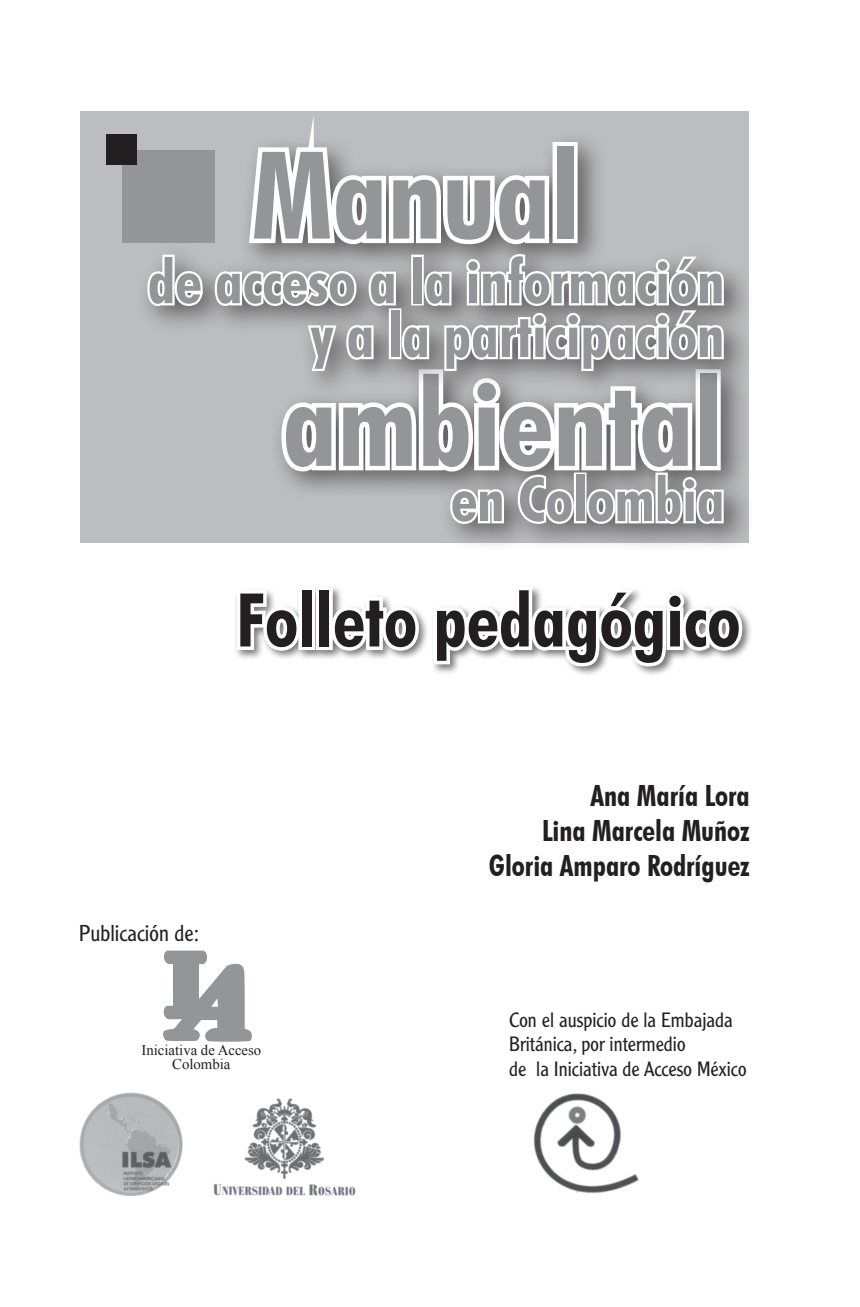
<style>
.page{position:relative;width:860px;height:1307px;background:#fff}
.page>*{position:absolute;margin:0;border:0;box-sizing:border-box;transform-origin:0 0}
.t1{font:700 condensed 121.73px/227.2px "Futura BT";color:#939598}
.t2{font:700 condensed 74.25px "Futura BT";color:#231f20}
.t3{font:700 condensed 61.2px/53.8px "Futura BT";color:#939598;text-align:right}
.t4{font:700 condensed 29.25px/35.1px "Futura BT";color:#231f20;text-align:right}
.t5{font:300 22.5px "Clearface Gothic LT Std";color:#231f20}
.t6{font:300 20.25px/24.3px "Clearface Gothic LT Std";color:#231f20}
.t7{font:14.85px/13.5px "Times New Roman";color:#231f20;text-align:center}
</style>
<div class="page">
<img style="left:79px;top:1092px;width:104px;height:103px">
<img style="left:533px;top:1093px;width:106px;height:101px">
<img style="left:213px;top:1098px;width:143px;height:98px">
<div style="left:80px;top:111px;width:668px;height:431px;background:#bcbdc0"></div>
<div style="left:122px;top:150px;width:92px;height:92px;background:#939598"></div>
<div style="left:106px;top:134px;width:31px;height:31px;background:#231f20"></div>
<div style="left:269px;top:355px;width:481px;height:144px;background:#231f20;opacity:.6"></div>
<div style="left:134px;top:240px;width:618px;height:94px;background:#231f20;opacity:.6"></div>
<svg style="left:144px;top:252px;width:62px;height:57px"></svg>
<div style="left:294px;top:295px;width:456px;height:103px;background:#231f20;opacity:.6"></div>
<div style="left:436px;top:459px;width:316px;height:92px;background:#231f20;opacity:.6"></div>
<svg style="left:212px;top:116px;width:514px;height:411px"></svg>
<div style="left:234px;top:584px;width:519px;height:93px;background:#231f20;opacity:.6"></div>
<svg style="left:234px;top:586px;width:71px;height:69px"></svg>
<div style="left:298px;top:586px;width:17px;height:64px;border:7px solid #fff"></div>
<div style="left:316px;top:586px;width:17px;height:64px;border:7px solid #fff"></div>
<svg style="left:326px;top:593px;width:98px;height:62px"></svg>
<svg style="left:430px;top:584px;width:317px;height:87px"></svg>
<svg style="left:163px;top:950px;width:89px;height:92px"></svg>
<h1 class="t1" style="left:251px;top:81px;width:473px">Manual ambiental</h1>
<h3 class="t3" style="left:148px;top:254px;width:578px">de acceso a la información y a la participación</h3>
<h3 class="t3" style="left:451px;top:472px;width:275px">en Colombia</h3>
<h2 class="t2" style="left:236px;top:575px;width:506px">Folleto pedagógico</h2>
<p class="t5" style="left:79px;top:919px;width:121px">Publicación de:</p>
<p class="t7" style="left:141px;top:1043px;width:121px">Iniciativa de Acceso<br>Colombia</p>
<h3 class="t4" style="left:489px;top:777px;width:262px">Ana María Lora<br>Lina Marcela Muñoz<br>Gloria Amparo Rodríguez</h3>
<p class="t6" style="left:509px;top:1007px;width:239px">Con el auspicio de la Embajada<br>Británica, por intermedio<br>de la Iniciativa de Acceso México</p>
</div>
